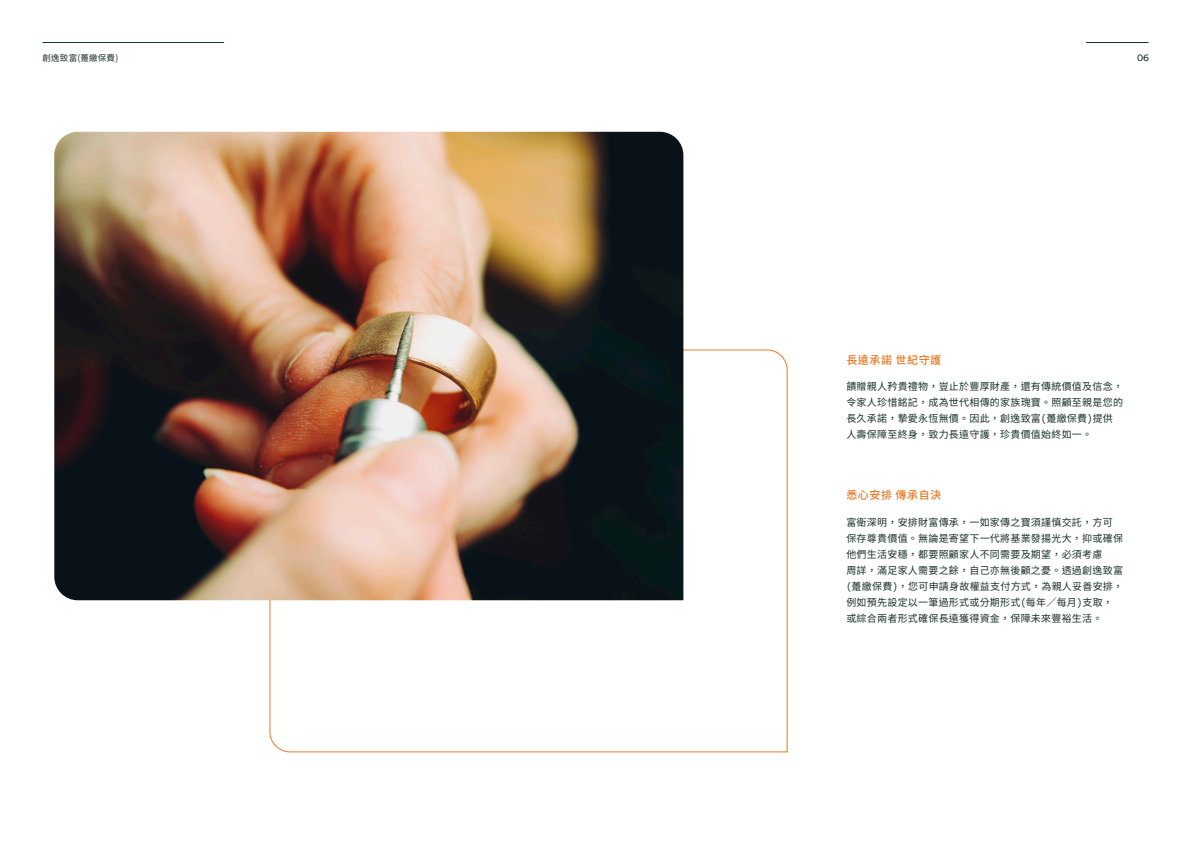
<style>
.page{position:relative;width:1191px;height:842px;background:#fff}
.page>*{position:absolute;margin:0;border:0;box-sizing:border-box;transform-origin:0 0}
.t1{font:500 11px "Noto Sans CJ Ktc";letter-spacing:.05em;color:#e87722}
.t2{font:10px/16px "Noto Sans CJ Ktc";letter-spacing:.025em;color:#183028}
.t3{font:10px "FWD Circular TT";color:#183028}
.t4{font:8.5px "Noto Sans CJ Ktc";letter-spacing:.025em;color:#183028}
</style>
<div class="page">
<svg style="left:269px;top:349px;width:519px;height:404px"></svg>
<img style="left:54px;top:132px;width:629px;height:468px">
<hr style="left:1086px;top:42px;width:62px;height:1px;background:#183028">
<hr style="left:43px;top:42px;width:181px;height:1px;background:#083b32">
<p class="t4" style="left:43px;top:53px;width:77px">創逸致富(躉繳保費)</p>
<p class="t3" style="left:1137px;top:51px;width:13px">06</p>
<p class="t1" style="left:846px;top:354px;width:96px">長遠承諾 世紀守護</p>
<p class="t2" style="left:846px;top:379px;width:278px">饋贈親人矜貴禮物，豈止於豐厚財產，還有傳統價值及信念，令家人珍惜銘記，成為世代相傳的家族瑰寶。照顧至親是您的長久承諾，摯愛永恆無價。因此，創逸致富(躉繳保費)提供人壽保障至終身，致力長遠守護，珍貴價值始終如一。</p>
<p class="t1" style="left:846px;top:489px;width:96px">悉心安排 傳承自決</p>
<p class="t2" style="left:846px;top:514px;width:278px">富衛深明，安排財富傳承，一如家傳之寶須謹慎交託，方可保存尊貴價值。無論是寄望下一代將基業發揚光大，抑或確保他們生活安穩，都要照顧家人不同需要及期望，必須考慮<br>周詳，滿足家人需要之餘，自己亦無後顧之憂。透過創逸致富(躉繳保費)，您可申請身故權益支付方式，為親人妥善安排，例如預先設定以一筆過形式或分期形式(每年／每月)支取，或綜合兩者形式確保長遠獲得資金，保障未來豐裕生活。</p>
</div>
